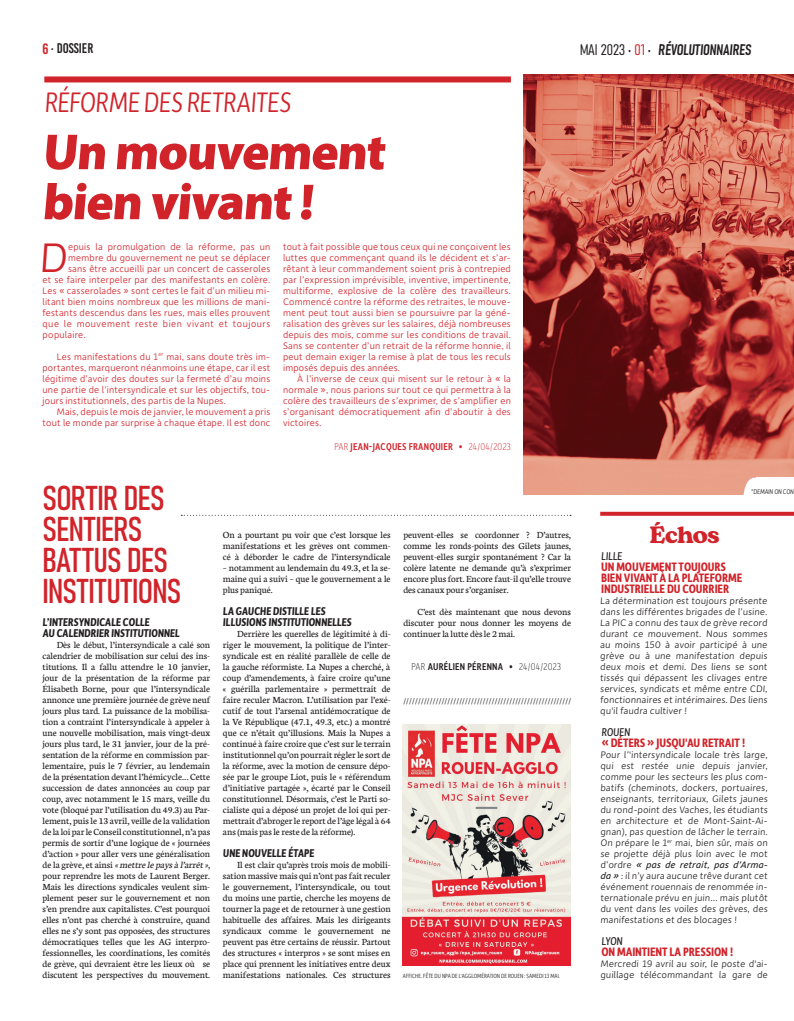
<style>
.page{position:relative;width:794px;height:1021px;background:#fff}
.page>*{position:absolute;margin:0;border:0;box-sizing:border-box;transform-origin:0 0}
.t1{font:51px/50px "Myriad Variable Concept";color:#d1232a}
.t2{font:300 43.8px "Depot New";color:#d1232a}
.t3{font:34px/31px "Bahnschrift";letter-spacing:-.015em;color:#d1232a}
.t4{font:300 30px "Depot New Condensed";color:#d1232a}
.t5{font:700 24px "Bogart Trial";letter-spacing:-.03em;color:#d1232a}
.t6{font:15.1px "Bahnschrift";color:#231f20}
.t7{font:14px "Bebas Kai";color:#231f20}
.t8{font:700 13px/11px "Depot New Condensed";letter-spacing:-.01em;color:#d1232a}
.t9{font:700 12px/11px "Depot New Condensed";color:#231f20}
.t10{font:12px "Depot New Condensed";color:#231f20}
.t11{font:500 10.5px "Depot New Condensed";letter-spacing:.02em;color:#d1232a}
.t12{font:500 10.5px "Depot New Condensed";letter-spacing:.02em;color:#231f20}
.t13{font:10px/11px "Neuton";color:#231f20;text-align:justify}
.t14{font:300 10px/11px "Depot New";letter-spacing:.02em;color:#d1232a;text-align:justify}
.t15{font:300 10px/11px "Depot New";letter-spacing:.02em;color:#231f20;text-align:justify}
.t16{font:300 10px "Depot New";letter-spacing:.05em;color:#d1232a}
.t17{font:8px "Neuton";color:#231f20}
.t18{font:300 7.2px "Depot New Condensed";color:#231f20}
.t19{font:300 6.4px "Depot New Condensed";color:#231f20}
.s1{font-family:"Bebas Neue";font-size:15px;color:#d1232a}
.s2{color:#d1232a}
.s3{font-weight:100}
.s4{font-style:italic}
.s5{font-weight:400;font-style:italic}
</style>
<div class="page">
<img style="left:523px;top:75px;width:271px;height:419px">
<div style="left:44px;top:76px;width:467px;height:6px;background:#d1232a"></div>
<svg style="left:181px;top:515px;width:390px;height:1px"></svg>
<svg style="left:743px;top:478px;width:14px;height:17px"></svg>
<svg style="left:600px;top:512px;width:194px;height:4px"></svg>
<img style="left:403px;top:725px;width:167px;height:240px">
<div style="left:757px;top:478px;width:37px;height:20px;background:#fff"></div>
<h3 class="t7" style="left:43px;top:41px;width:52px"><span class="s1">6</span> · DOSSIER</h3>
<h3 class="t6" style="left:580px;top:38px;width:175px">MAI 2023 • <span class="s2">01</span> • RÉVOLUTIONNAIRES</h3>
<h3 class="t4" style="left:44px;top:83px;width:250px">RÉFORME DES RETRAITES</h3>
<h1 class="t1" style="left:42px;top:127px;width:350px">Un mouvement bien vivant !</h1>
<h2 class="t2" style="left:39px;top:228px;width:33px">D</h2>
<p class="t14" style="left:68px;top:240px;width:204px">epuis la promulgation de la réforme, pas un</p>
<p class="t14" style="left:68px;top:251px;width:204px">membre du gouvernement ne peut se déplacer</p>
<p class="t14" style="left:68px;top:262px;width:204px">sans être accueilli par un concert de casseroles</p>
<p class="t14" style="left:43px;top:273px;width:229px">et se faire interpeler par des manifestants en colère.</p>
<p class="t14" style="left:43px;top:284px;width:229px">Les « casserolades » sont certes le fait d’un milieu mi-</p>
<p class="t14" style="left:43px;top:295px;width:229px">litant bien moins nombreux que les millions de mani-</p>
<p class="t14" style="left:43px;top:306px;width:229px">festants descendus dans les rues, mais elles prouvent</p>
<p class="t16" style="left:43px;top:317px;width:229px">que le mouvement reste bien vivant et toujours</p>
<p class="t14" style="left:43px;top:328px;width:45px">populaire.</p>
<p class="t14" style="left:43px;top:350px;width:229px;text-indent:14px">Les manifestations du 1<sup>er</sup> mai, sans doute très im&shy;portantes, marqueront néanmoins une étape, car il est légitime d’avoir des doutes sur la fermeté d’au moins une partie de l’intersyndicale et sur les objectifs, tou&shy;jours institutionnels, des partis de la Nupes.</p>
<p class="t14" style="left:43px;top:405px;width:229px;text-align:right">Mais, depuis le mois de janvier, le mouvement a pris tout le monde par surprise à chaque étape. Il est donc</p>
<p class="t14" style="left:283px;top:240px;width:229px">tout à fait possible que tous ceux qui ne conçoivent les luttes que commençant quand ils le décident et s’ar&shy;rêtant à leur commandement soient pris à contrepied par l’expression imprévisible, inventive, impertinente, multiforme, explosive de la colère des travailleurs.<br>Commencé contre la réforme des retraites, le mouve&shy;ment peut tout aussi bien se poursuivre par la géné&shy;ralisation des grèves sur les salaires, déjà nombreuses depuis des mois, comme sur les conditions de travail.<br>Sans se contenter d’un retrait de la réforme honnie, il peut demain exiger la remise à plat de tous les reculs imposés depuis des années.</p>
<p class="t14" style="left:283px;top:372px;width:229px;text-indent:14px">À l’inverse de ceux qui misent sur le retour à « la normale », nous parions sur tout ce qui permettra à la colère des travailleurs de s’exprimer, de s’amplifier en s’organisant démocratiquement afin d’aboutir à des victoires.</p>
<p class="t11" style="left:334px;top:439px;width:178px"><span class="s3">PAR</span> JEAN-JACQUES FRANQUIER <span class="s3">• 24/04/2023</span></p>
<h3 class="t3" style="left:43px;top:480px;width:140px">SORTIR DES<br>SENTIERS<br>BATTUS DES<br>INSTITUTIONS</h3>
<p class="t9" style="left:43px;top:616px;width:140px">L’INTERSYNDICALE COLLE<br>AU CALENDRIER INSTITUTIONNEL</p>
<p class="t13" style="left:43px;top:639px;width:169px;text-indent:14px">Dès le début, l’intersyndicale a calé son calendrier de mobilisation sur celui des ins&shy;titutions. Il a fallu attendre le 10 janvier, jour de la présentation de la réforme par Élisabeth Borne, pour que l’intersyndicale annonce une première journée de grève neuf jours plus tard. La puissance de la mobilisa&shy;tion a contraint l’intersyndicale à appeler à une nouvelle mobilisation, mais vingt-deux jours plus tard, le 31 janvier, jour de la pré&shy;sentation de la réforme en commission par&shy;lementaire, puis le 7 février, au lendemain de la présentation devant l’hémicycle… Cette succession de dates annoncées au coup par coup, avec notamment le 15 mars, veille du vote (bloqué par l’utilisation du 49.3) au Par&shy;lement, puis le 13 avril, veille de la validation de la loi par le Conseil constitutionnel, n’a pas permis de sortir d’une logique de « journées d’action » pour aller vers une généralisation de la grève, et ainsi <span class="s4">«mettre le pays à l’arrêt»</span>, pour reprendre les mots de Laurent Berger.<br>Mais les directions syndicales veulent sim&shy;plement peser sur le gouvernement et non s’en prendre aux capitalistes. C’est pourquoi elles n’ont pas cherché à construire, quand elles ne s’y sont pas opposées, des structures démocratiques telles que les AG interpro&shy;fessionnelles, les coordinations, les comités de grève, qui devraient être les lieux où se discutent les perspectives du mouvement.</p>
<p class="t13" style="left:223px;top:529px;width:169px">On a pourtant pu voir que c’est lorsque les manifestations et les grèves ont commen&shy;cé à déborder le cadre de l’intersyndicale</p>
<p class="t13" style="left:223px;top:562px;width:169px">– notamment au lendemain du 49.3, et la se&shy;maine qui a suivi – que le gouvernement a le plus paniqué.</p>
<p class="t9" style="left:223px;top:605px;width:131px">LA GAUCHE DISTILLE LES<br>ILLUSIONS INSTITUTIONNELLES</p>
<p class="t13" style="left:223px;top:628px;width:169px;text-indent:14px">Derrière les querelles de légitimité à di&shy;riger le mouvement, la politique de l’inter&shy;syndicale est en réalité parallèle de celle de la gauche réformiste. La Nupes a cherché, à coup d’amendements, à faire croire qu’une « guérilla parlementaire » permettrait de faire reculer Macron. L’utilisation par l’exé&shy;cutif de tout l’arsenal antidémocratique de la Ve République (47.1, 49.3, etc.) a montré que ce n’était qu’illusions. Mais la Nupes a continué à faire croire que c’est sur le terrain institutionnel qu’on pourrait régler le sort de la réforme, avec la motion de censure dépo&shy;sée par le groupe Liot, puis le « référendum d’initiative partagée », écarté par le Conseil constitutionnel. Désormais, c’est le Parti so&shy;cialiste qui a déposé un projet de loi qui per&shy;mettrait d’abroger le report de l’âge légal à 64 ans (mais pas le reste de la réforme).</p>
<p class="t9" style="left:223px;top:847px;width:94px">UNE NOUVELLE ÉTAPE</p>
<p class="t13" style="left:223px;top:859px;width:169px;text-indent:14px">Il est clair qu’après trois mois de mobili&shy;sation massive mais qui n’ont pas fait reculer le gouvernement, l’intersyndicale, ou tout du moins une partie, cherche les moyens de tourner la page et de retourner à une gestion habituelle des affaires. Mais les dirigeants syndicaux comme le gouvernement ne peuvent pas être certains de réussir. Partout des structures « interpros » se sont mises en place qui prennent les initiatives entre deux manifestations nationales. Ces structures</p>
<p class="t13" style="left:403px;top:529px;width:169px">peuvent-elles se coordonner ? D’autres, comme les ronds-points des Gilets jaunes, peuvent-elles surgir spontanément ? Car la colère latente ne demande qu’à s’exprimer encore plus fort. Encore faut-il qu’elle trouve des canaux pour s’organiser.</p>
<p class="t13" style="left:403px;top:606px;width:169px;text-indent:14px">C’est dès maintenant que nous devons discuter pour nous donner les moyens de continuer la lutte dès le 2 mai.</p>
<p class="t12" style="left:411px;top:659px;width:151px"><span class="s3">PAR</span> AURÉLIEN PÉRENNA <span class="s3">• 24/04/2023</span></p>
<p class="t17" style="left:403px;top:696px;width:169px">/////////////////////////////////////////////////////////</p>
<p class="t19" style="left:403px;top:971px;width:159px">AFFICHE. FÊTE DU NPA DE L'AGGLOMÉRATION DE ROUEN : SAMEDI 13 MAI.</p>
<p class="t18" style="left:751px;top:486px;width:45px">"DEMAIN ON CON</p>
<h3 class="t5" style="left:649px;top:517px;width:71px">Échos</h3>
<p class="t10" style="left:601px;top:548px;width:24px">LILLE</p>
<h3 class="t8" style="left:601px;top:560px;width:143px">UN MOUVEMENT TOUJOURS<br>BIEN VIVANT À LA PLATEFORME<br>INDUSTRIELLE DU COURRIER</h3>
<p class="t15" style="left:600px;top:594px;width:169px">La détermination est toujours présente dans les différentes brigades de l’usine.<br>La PIC a connu des taux de grève record durant ce mouvement. Nous sommes au moins 150 à avoir participé à une grève ou à une manifestation depuis deux mois et demi. Des liens se sont tissés qui dépassent les clivages entre services, syndicats et même entre CDI, fonctionnaires et intérimaires. Des liens qu'il faudra cultiver !</p>
<p class="t10" style="left:601px;top:724px;width:31px">ROUEN</p>
<h3 class="t8" style="left:601px;top:736px;width:146px">« DÉTERS » JUSQU'AU RETRAIT !</h3>
<p class="t15" style="left:600px;top:748px;width:169px">Pour l’'intersyndicale locale très large, qui est restée unie depuis janvier, comme pour les secteurs les plus com&shy;batifs (cheminots, dockers, portuaires, enseignants, territoriaux, Gilets jaunes du rond-point des Vaches, les étudiants en architecture et de Mont-Saint-Ai&shy;gnan), pas question de lâcher le terrain.<br>On prépare le 1<sup>er</sup> mai, bien sûr, mais on se projette déjà plus loin avec le mot d’ordre <span class="s5">« pas de retrait, pas d’Arma&shy;da »</span> : il n’y aura aucune trêve durant cet événement rouennais de renommée in&shy;ternationale prévu en juin… mais plutôt du vent dans les voiles des grèves, des manifestations et des blocages !</p>
<p class="t10" style="left:601px;top:933px;width:24px">LYON</p>
<h3 class="t8" style="left:601px;top:945px;width:134px">ON MAINTIENT LA PRESSION !</h3>
<p class="t15" style="left:600px;top:957px;width:169px">Mercredi 19 avril au soir, le poste d'ai&shy;guillage télécommandant la gare de</p>
</div>
